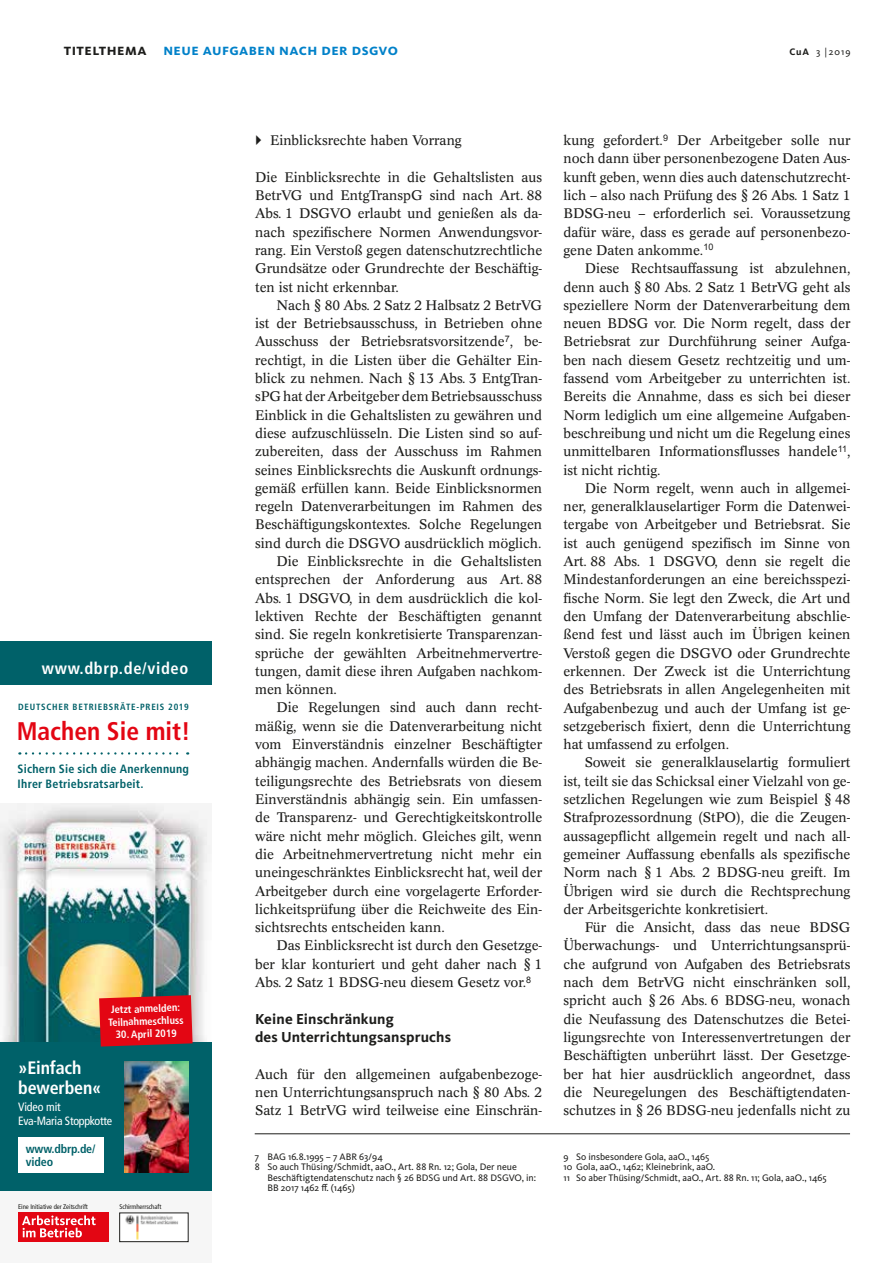
<style>
.page{position:relative;width:893px;height:1263px;background:#fff}
.page>*{position:absolute;margin:0;border:0;box-sizing:border-box;transform-origin:0 0}
.t1{font:700 condensed 25.5px "Frutiger LT Com";color:#e30613}
.t2{font:700 condensed 18px/19.5px "Frutiger LT Com";letter-spacing:-.01em;color:#fff}
.t3{font:700 condensed 16.5px "Frutiger LT Com";letter-spacing:.04em;color:#fff}
.t4{font:700 15.75px "Kievit Pro";letter-spacing:.03em;color:#0081c9}
.t5{font:700 15px/18.3px "Kievit Pro";letter-spacing:.01em;color:#1d1d1b}
.t6{font:13.65px/18.3px "Concorde Pro";color:#1d1d1b;text-align:justify}
.t7{font:700 condensed 12px/15px "Frutiger LT Com";letter-spacing:.015em;color:#006169}
.t8{font:condensed 12px/13.5px "Frutiger LT Com";letter-spacing:-.02em;color:#fff}
.t9{font:700 condensed 12px/13.5px "Frutiger LT Com";letter-spacing:-.01em;color:#006169}
.t10{font:700 condensed 10.5px/12.6px "Frutiger LT Com";color:#fff;text-align:center}
.t11{font:9.75px/10.5px "Kievit Pro";color:#1d1d1b}
.t12{font:700 condensed 9px "Frutiger LT Com";letter-spacing:.085em;color:#006169}
.t13{font:condensed 6.75px "Frutiger LT Com";letter-spacing:-.01em;color:#1d1d1b}
.s1{color:#1d1d1b}
.s2{font-weight:700}
</style>
<div class="page">
<hr style="left:255px;top:1133px;width:595px;height:1px;background:#1d1d1b">
<img style="left:0;top:804px;width:211px;height:238px">
<div style="left:0;top:641px;width:211px;height:43px;background:#006169"></div>
<svg style="left:26px;top:752px;width:162px;height:2px"></svg>
<div style="left:0;top:1190px;width:211px;height:73px;background:#f6f6f6"></div>
<div style="left:0;top:1042px;width:211px;height:148px;background:#006169"></div>
<div style="left:19px;top:1213px;width:90px;height:29px;background:#e30613"></div>
<svg style="left:22px;top:1215px;width:74px;height:22px"></svg>
<img style="left:125px;top:1215px;width:53px;height:25px">
<div style="left:120px;top:1213px;width:68px;height:29px;border:1px solid #1d1d1b"></div>
<img style="left:125px;top:1062px;width:63px;height:111px">
<svg style="left:99px;top:995px;width:94px;height:51px;background:#db111a"></svg>
<div style="left:18px;top:1137px;width:86px;height:36px;background:#fff"></div>
<p class="t4" style="left:64px;top:40px;width:336px"><span class="s1">titelthema</span> neue aufgaben nach der dsgvo</p>
<p class="t11" style="left:789px;top:46px;width:63px"><span class="s2">CuA</span> 3 | 2019</p>
<p class="t3" style="left:42px;top:659px;width:148px">www.dbrp.de/video</p>
<p class="t12" style="left:18px;top:702px;width:172px">DEUTSCHER BETRIEBSRÄTE-PREIS 2019</p>
<h1 class="t1" style="left:17px;top:716px;width:175px">Machen Sie mit!</h1>
<p class="t7" style="left:18px;top:762px;width:173px">Sichern Sie sich die Anerkennung<br>Ihrer Betriebsratsarbeit.</p>
<p class="t10" style="left:108px;top:1003px;width:77px;rotate:-2deg">Jetzt anmelden:<br>Teilnahmeschluss</p>
<p class="t10" style="left:116px;top:1028px;width:63px;rotate:-2deg">30. April 2019</p>
<h2 class="t2" style="left:18px;top:1058px;width:85px">»Einfach bewerben«</h2>
<p class="t8" style="left:18px;top:1101px;width:95px">Video mit<br>Eva-Maria Stoppkotte</p>
<p class="t9" style="left:26px;top:1142px;width:71px">www.dbrp.de/ video</p>
<p class="t13" style="left:18px;top:1203px;width:71px">Eine Initiative der Zeitschrift</p>
<p class="t13" style="left:120px;top:1203px;width:43px">Schirmherrschaft</p>
<p class="t6" style="left:270px;top:131px;width:193px">Einblicksrechte haben Vorrang</p>
<p class="t6" style="left:255px;top:168px;width:289px">Die Einblicksrechte in die Gehaltslisten aus BetrVG und EntgTranspG sind nach Art. 88<br>Abs. 1 DSGVO erlaubt und genießen als da&shy;nach spezifischere Normen Anwendungsvor&shy;rang. Ein Verstoß gegen datenschutzrechtliche Grundsätze oder Grundrechte der Beschäftig&shy;ten ist nicht erkennbar.</p>
<p class="t6" style="left:276px;top:296px;width:267px">Nach § 80 Abs. 2 Satz 2 Halbsatz 2 BetrVG</p>
<p class="t6" style="left:255px;top:314px;width:289px">ist der Betriebsausschuss, in Betrieben ohne</p>
<p class="t6" style="left:255px;top:333px;width:289px">Ausschuss der Betriebsratsvorsitzende<sup>7</sup>, be-</p>
<p class="t6" style="left:255px;top:351px;width:289px">rechtigt, in die Listen über die Gehälter Ein-</p>
<p class="t6" style="left:255px;top:369px;width:289px">blick zu nehmen. Nach § 13 Abs. 3 EntgTran-</p>
<p class="t6" style="left:255px;top:387px;width:289px">sPG hat der Arbeitgeber dem Betriebsausschuss</p>
<p class="t6" style="left:255px;top:406px;width:288px">Einblick in die Gehaltslisten zu gewähren und</p>
<p class="t6" style="left:255px;top:424px;width:289px">diese aufzuschlüsseln. Die Listen sind so auf-</p>
<p class="t6" style="left:255px;top:442px;width:288px">zubereiten, dass der Ausschuss im Rahmen</p>
<p class="t6" style="left:255px;top:461px;width:289px">seines Einblicksrechts die Auskunft ordnungs-</p>
<p class="t6" style="left:255px;top:479px;width:288px">gemäß erfüllen kann. Beide Einblicksnormen</p>
<p class="t6" style="left:255px;top:497px;width:289px">regeln Datenverarbeitungen im Rahmen des</p>
<p class="t6" style="left:255px;top:516px;width:289px">Beschäftigungskontextes. Solche Regelungen</p>
<p class="t6" style="left:255px;top:534px;width:288px">sind durch die DSGVO ausdrücklich möglich.</p>
<p class="t6" style="left:276px;top:552px;width:267px">Die Einblicksrechte in die Gehaltslisten</p>
<p class="t6" style="left:255px;top:570px;width:289px">entsprechen der Anforderung aus Art. 88</p>
<p class="t6" style="left:255px;top:589px;width:289px">Abs. 1 DSGVO, in dem ausdrücklich die kol-</p>
<p class="t6" style="left:255px;top:607px;width:289px">lektiven Rechte der Beschäftigten genannt</p>
<p class="t6" style="left:255px;top:625px;width:289px">sind. Sie regeln konkretisierte Transparenzan-</p>
<p class="t6" style="left:255px;top:644px;width:289px">sprüche der gewählten Arbeitnehmervertre-</p>
<p class="t6" style="left:255px;top:662px;width:289px">tungen, damit diese ihren Aufgaben nachkom-</p>
<p class="t6" style="left:255px;top:680px;width:83px">men können.</p>
<p class="t6" style="left:276px;top:699px;width:267px">Die Regelungen sind auch dann recht-</p>
<p class="t6" style="left:255px;top:717px;width:288px">mäßig, wenn sie die Datenverarbeitung nicht</p>
<p class="t6" style="left:255px;top:735px;width:289px">vom Einverständnis einzelner Beschäftigter</p>
<p class="t6" style="left:255px;top:753px;width:289px">abhängig machen. Andernfalls würden die Be-</p>
<p class="t6" style="left:255px;top:772px;width:289px">teiligungsrechte des Betriebsrats von diesem</p>
<p class="t6" style="left:255px;top:790px;width:289px">Einverständnis abhängig sein. Ein umfassen-</p>
<p class="t6" style="left:255px;top:808px;width:289px">de Transparenz- und Gerechtigkeitskontrolle</p>
<p class="t6" style="left:255px;top:827px;width:289px">wäre nicht mehr möglich. Gleiches gilt, wenn</p>
<p class="t6" style="left:255px;top:845px;width:289px">die Arbeitnehmervertretung nicht mehr ein</p>
<p class="t6" style="left:255px;top:863px;width:289px">uneingeschränktes Einblicksrecht hat, weil der</p>
<p class="t6" style="left:255px;top:882px;width:289px">Arbeitgeber durch eine vorgelagerte Erforder-</p>
<p class="t6" style="left:255px;top:900px;width:289px">lichkeitsprüfung über die Reichweite des Ein-</p>
<p class="t6" style="left:255px;top:918px;width:191px">sichtsrechts entscheiden kann.</p>
<p class="t6" style="left:276px;top:936px;width:267px">Das Einblicksrecht ist durch den Gesetzge-</p>
<p class="t6" style="left:255px;top:955px;width:289px">ber klar konturiert und geht daher nach § 1</p>
<p class="t6" style="left:255px;top:973px;width:277px">Abs. 2 Satz 1 BDSG-neu diesem Gesetz vor.<sup>8</sup></p>
<p class="t5" style="left:255px;top:1009px;width:197px">Keine Einschränkung<br>des Unterrichtungsanspruchs</p>
<p class="t6" style="left:255px;top:1065px;width:289px">Auch für den allgemeinen aufgabenbezoge&shy;nen Unterrichtungsanspruch nach § 80 Abs. 2<br>Satz 1 BetrVG wird teilweise eine Einschrän-</p>
<p class="t11" style="left:255px;top:1151px;width:130px">7 BAG 16.8.1995 – 7 ABR 63/94</p>
<p class="t11" style="left:255px;top:1162px;width:264px">8 So auch Thüsing/Schmidt, aaO., Art. 88 Rn. 12; Gola, Der neue</p>
<p class="t11" style="left:267px;top:1172px;width:270px">Beschäftigtendatenschutz nach § 26 BDSG und Art. 88 DSGVO, in:</p>
<p class="t11" style="left:267px;top:1183px;width:89px">BB 2017 1462 ff. (1465)</p>
<p class="t6" style="left:563px;top:131px;width:289px">kung gefordert.<sup>9</sup> Der Arbeitgeber solle nur noch dann über personenbezogene Daten Aus&shy;kunft geben, wenn dies auch datenschutzrecht&shy;lich – also nach Prüfung des § 26 Abs. 1 Satz 1<br>BDSG-neu – erforderlich sei. Voraussetzung dafür wäre, dass es gerade auf personenbezo&shy;gene Daten ankomme.<sup>10</sup></p>
<p class="t6" style="left:563px;top:259px;width:289px;text-indent:21px">Diese Rechtsauffassung ist abzulehnen, denn auch § 80 Abs. 2 Satz 1 BetrVG geht als speziellere Norm der Datenverarbeitung dem neuen BDSG vor. Die Norm regelt, dass der Betriebsrat zur Durchführung seiner Aufga&shy;ben nach diesem Gesetz rechtzeitig und um&shy;fassend vom Arbeitgeber zu unterrichten ist.<br>Bereits die Annahme, dass es sich bei dieser Norm lediglich um eine allgemeine Aufgaben&shy;beschreibung und nicht um die Regelung eines unmittelbaren Informationsflusses handele<sup>11</sup>, ist nicht richtig.</p>
<p class="t6" style="left:563px;top:479px;width:289px;text-indent:21px">Die Norm regelt, wenn auch in allgemei&shy;ner, generalklauselartiger Form die Datenwei&shy;tergabe von Arbeitgeber und Betriebsrat. Sie ist auch genügend spezifisch im Sinne von Art. 88 Abs. 1 DSGVO, denn sie regelt die Mindestanforderungen an eine bereichsspezi&shy;fische Norm. Sie legt den Zweck, die Art und den Umfang der Datenverarbeitung abschlie&shy;ßend fest und lässt auch im Übrigen keinen Verstoß gegen die DSGVO oder Grundrechte erkennen. Der Zweck ist die Unterrichtung des Betriebsrats in allen Angelegenheiten mit Aufgabenbezug und auch der Umfang ist ge&shy;setzgeberisch fixiert, denn die Unterrichtung hat umfassend zu erfolgen.</p>
<p class="t6" style="left:563px;top:753px;width:289px;text-indent:21px">Soweit sie generalklauselartig formuliert ist, teilt sie das Schicksal einer Vielzahl von ge&shy;setzlichen Regelungen wie zum Beispiel § 48<br>Strafprozessordnung (StPO), die die Zeugen&shy;aussagepflicht allgemein regelt und nach all&shy;gemeiner Auffassung ebenfalls als spezifische Norm nach § 1 Abs. 2 BDSG-neu greift. Im Übrigen wird sie durch die Rechtsprechung der Arbeitsgerichte konkretisiert.</p>
<p class="t6" style="left:563px;top:918px;width:289px;text-indent:21px">Für die Ansicht, dass das neue BDSG Überwachungs- und Unterrichtungsansprü&shy;che aufgrund von Aufgaben des Betriebsrats nach dem BetrVG nicht einschränken soll, spricht auch § 26 Abs. 6 BDSG-neu, wonach die Neufassung des Datenschutzes die Betei&shy;ligungsrechte von Interessenvertretungen der Beschäftigten unberührt lässt. Der Gesetzge&shy;ber hat hier ausdrücklich angeordnet, dass die Neuregelungen des Beschäftigtendaten&shy;schutzes in § 26 BDSG-neu jedenfalls nicht zu</p>
<p class="t11" style="left:563px;top:1151px;width:265px">9 So insbesondere Gola, aaO., 1465<br>10 Gola, aaO., 1462; Kleinebrink, aaO.<br>11 So aber Thüsing/Schmidt, aaO., Art. 88 Rn. 11; Gola, aaO., 1465</p>
</div>
